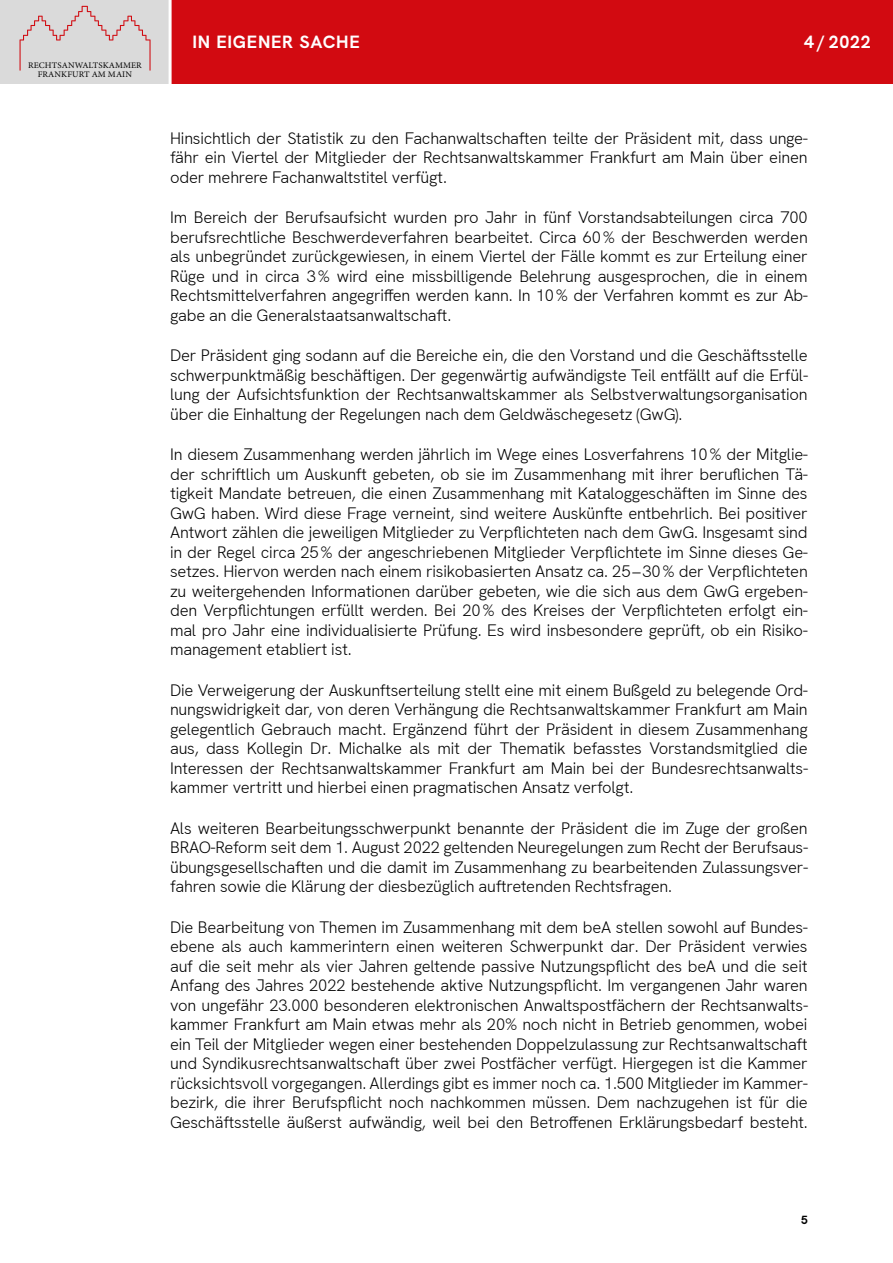
<style>
.page{position:relative;width:893px;height:1263px;background:#fff}
.page>*{position:absolute;margin:0;border:0;box-sizing:border-box;transform-origin:0 0}
.t1{font:700 18px "HK Grotesk";letter-spacing:.04em;color:#fff}
.t2{font:300 16.5px/19.5px "HK Grotesk";letter-spacing:-.015em;color:#000;text-align:justify}
.t3{font:700 12px "HK Grotesk";color:#000}
.t4{font:8.55px/8.6px "Minion Pro";letter-spacing:.01em;color:#000;text-align:center;scale:1.04 1}
</style>
<div class="page">
<div style="left:170px;top:0;width:723px;height:84px;background:#d20a11"></div>
<div style="left:0;top:0;width:170px;height:84px;background:#dadada"></div>
<svg style="left:20px;top:6px;width:131px;height:65px"></svg>
<hr style="left:169px;top:0;width:3px;height:85px;background:#fff">
<p class="t4" style="left:28px;top:61px;width:111px">RECHTSANWALTSKAMMER<br>FRANKFURT AM MAIN</p>
<p class="t1" style="left:192px;top:30px;width:169px">IN EIGENER SACHE</p>
<p class="t1" style="left:804px;top:30px;width:68px">4 / 2022</p>
<p class="t2" style="left:170px;top:128px;width:639px">Hinsichtlich der Statistik zu den Fachanwaltschaften teilte der Präsident mit, dass unge&shy;fähr ein Viertel der Mitglieder der Rechtsanwaltskammer Frankfurt am Main über einen oder mehrere Fachanwaltstitel verfügt.</p>
<p class="t2" style="left:170px;top:207px;width:639px">Im Bereich der Berufsaufsicht wurden pro Jahr in fünf Vorstandsabteilungen circa 700 berufsrechtliche Beschwerdeverfahren bearbeitet. Circa 60% der Beschwerden werden als unbegründet zurückgewiesen, in einem Viertel der Fälle kommt es zur Erteilung einer Rüge und in circa 3% wird eine missbilligende Belehrung ausgesprochen, die in einem Rechtsmittelverfahren angegriffen werden kann. In 10% der Verfahren kommt es zur Ab&shy;gabe an die Generalstaatsanwaltschaft.</p>
<p class="t2" style="left:170px;top:345px;width:639px">Der Präsident ging sodann auf die Bereiche ein, die den Vorstand und die Geschäftsstelle schwerpunktmäßig beschäftigen. Der gegenwärtig aufwändigste Teil entfällt auf die Erfül&shy;lung der Aufsichtsfunktion der Rechtsanwaltskammer als Selbstverwaltungsorganisation über die Einhaltung der Regelungen nach dem Geldwäschegesetz (GwG).</p>
<p class="t2" style="left:170px;top:444px;width:639px">In diesem Zusammenhang werden jährlich im Wege eines Losverfahrens 10% der Mitglie&shy;der schriftlich um Auskunft gebeten, ob sie im Zusammenhang mit ihrer beruflichen Tä&shy;tigkeit Mandate betreuen, die einen Zusammenhang mit Kataloggeschäften im Sinne des GwG haben. Wird diese Frage verneint, sind weitere Auskünfte entbehrlich. Bei positiver Antwort zählen die jeweiligen Mitglieder zu Verpflichteten nach dem GwG. Insgesamt sind in der Regel circa 25% der angeschriebenen Mitglieder Verpflichtete im Sinne dieses Ge&shy;setzes. Hiervon werden nach einem risikobasierten Ansatz ca. 25–30% der Verpflichteten zu weitergehenden Informationen darüber gebeten, wie die sich aus dem GwG ergeben&shy;den Verpflichtungen erfüllt werden. Bei 20% des Kreises der Verpflichteten erfolgt ein&shy;mal pro Jahr eine individualisierte Prüfung. Es wird insbesondere geprüft, ob ein Risiko&shy;management etabliert ist.</p>
<p class="t2" style="left:170px;top:680px;width:639px">Die Verweigerung der Auskunftserteilung stellt eine mit einem Bußgeld zu belegende Ord&shy;nungswidrigkeit dar, von deren Verhängung die Rechtsanwaltskammer Frankfurt am Main gelegentlich Gebrauch macht. Ergänzend führt der Präsident in diesem Zusammenhang aus, dass Kollegin Dr. Michalke als mit der Thematik befasstes Vorstandsmitglied die Interessen der Rechtsanwaltskammer Frankfurt am Main bei der Bundesrechtsanwalts&shy;kammer vertritt und hierbei einen pragmatischen Ansatz verfolgt.</p>
<p class="t2" style="left:170px;top:818px;width:639px">Als weiteren Bearbeitungsschwerpunkt benannte der Präsident die im Zuge der großen BRAO-Reform seit dem 1. August 2022 geltenden Neuregelungen zum Recht der Berufsaus&shy;übungsgesellschaften und die damit im Zusammenhang zu bearbeitenden Zulassungsver&shy;fahren sowie die Klärung der diesbezüglich auftretenden Rechtsfragen.</p>
<p class="t2" style="left:170px;top:917px;width:639px">Die Bearbeitung von Themen im Zusammenhang mit dem beA stellen sowohl auf Bundes&shy;ebene als auch kammerintern einen weiteren Schwerpunkt dar. Der Präsident verwies auf die seit mehr als vier Jahren geltende passive Nutzungspflicht des beA und die seit Anfang des Jahres 2022 bestehende aktive Nutzungspflicht. Im vergangenen Jahr waren von ungefähr 23.000 besonderen elektronischen Anwaltspostfächern der Rechtsanwalts&shy;kammer Frankfurt am Main etwas mehr als 20% noch nicht in Betrieb genommen, wobei ein Teil der Mitglieder wegen einer bestehenden Doppelzulassung zur Rechtsanwaltschaft und Syndikusrechtsanwaltschaft über zwei Postfächer verfügt. Hiergegen ist die Kammer rücksichtsvoll vorgegangen. Allerdings gibt es immer noch ca. 1.500 Mitglieder im Kammer&shy;bezirk, die ihrer Berufspflicht noch nachkommen müssen. Dem nachzugehen ist für die Geschäftsstelle äußerst aufwändig, weil bei den Betroffenen Erklärungsbedarf besteht.</p>
<p class="t3" style="left:801px;top:1212px;width:8px">5</p>
</div>
